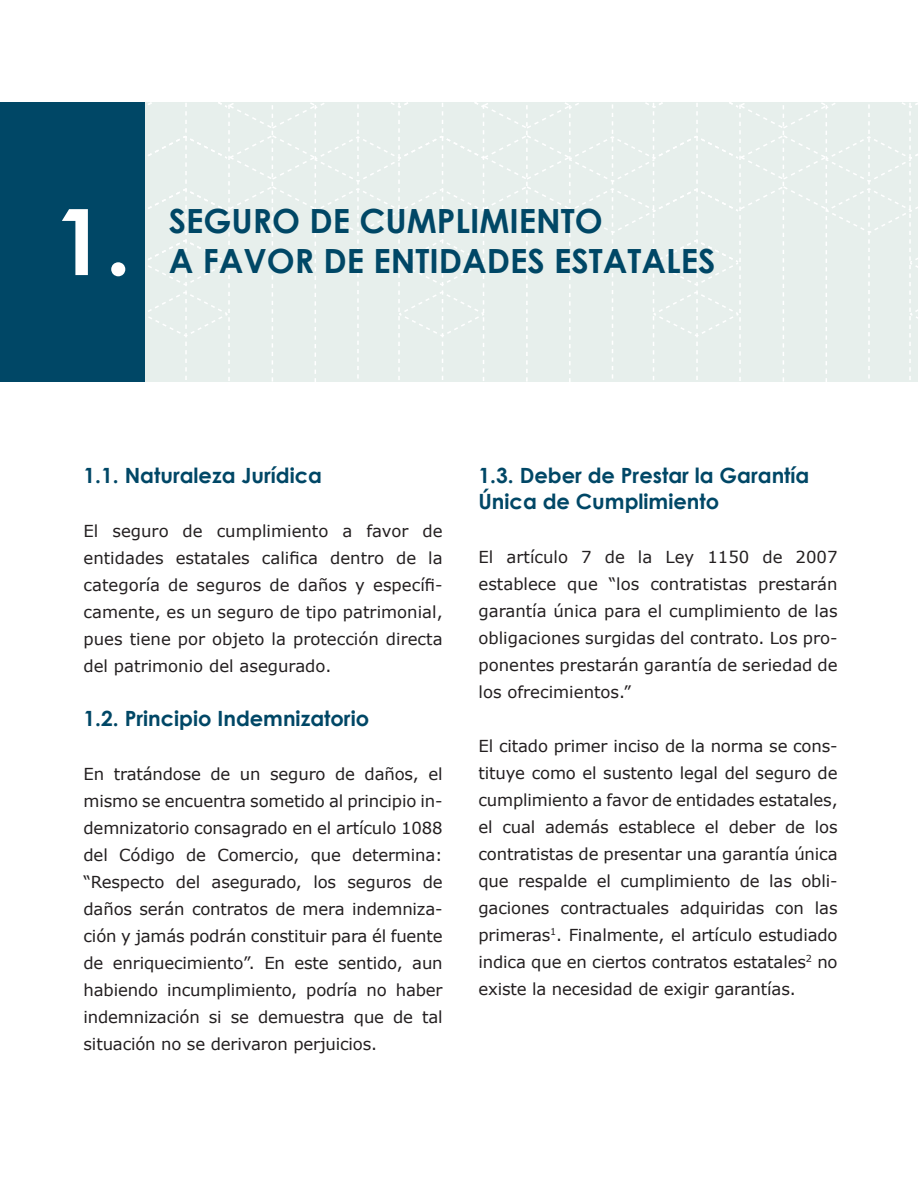
<style>
.page{position:relative;width:918px;height:1188px;background:#fff}
.page>*{position:absolute;margin:0;border:0;box-sizing:border-box;transform-origin:0 0}
.t1{font:700 91.8px "Century Gothic";color:#fff}
.t2{font:700 33.3px "Century Gothic";color:#004766}
.t3{font:700 21px/25.2px "Century Gothic";color:#004766}
.t4{font:16.5px/27px "Verdana";letter-spacing:-.01em;color:#231f20;text-align:justify}
</style>
<div class="page">
<div style="left:77px;top:102px;width:841px;height:280px;background:#e7efec"></div>
<div style="left:0;top:103px;width:144px;height:279px;background:#004766"></div>
<h1 class="t1" style="left:54px;top:172px;width:79px">1.</h1>
<h2 class="t2" style="left:169px;top:196px;width:436px">SEGURO DE CUMPLIMIENTO</h2>
<h2 class="t2" style="left:169px;top:236px;width:548px">A FAVOR DE ENTIDADES ESTATALES</h2>
<p class="t3" style="left:84px;top:462px;width:240px">1.1. Naturaleza Jurídica</p>
<p class="t4" style="left:84px;top:518px;width:361px">El seguro de cumplimiento a favor de entidades estatales califica dentro de la categoría de seguros de daños y específi&shy;camente, es un seguro de tipo patrimonial, pues tiene por objeto la protección directa del patrimonio del asegurado.</p>
<p class="t3" style="left:84px;top:705px;width:287px">1.2. Principio Indemnizatorio</p>
<p class="t4" style="left:84px;top:761px;width:361px">En tratándose de un seguro de daños, el mismo se encuentra sometido al principio in&shy;demnizatorio consagrado en el artículo 1088 del Código de Comercio, que determina: “Respecto del asegurado, los seguros de daños serán contratos de mera indemniza&shy;ción y jamás podrán constituir para él fuente de enriquecimiento”. En este sentido, aun habiendo incumplimiento, podría no haber indemnización si se demuestra que de tal situación no se derivaron perjuicios.</p>
<p class="t3" style="left:479px;top:462px;width:332px">1.3. Deber de Prestar la Garantía<br>Única de Cumplimiento</p>
<p class="t4" style="left:479px;top:543px;width:361px">El artículo 7 de la Ley 1150 de 2007 establece que “los contratistas prestarán garantía única para el cumplimiento de las obligaciones surgidas del contrato. Los pro&shy;ponentes prestarán garantía de seriedad de los ofrecimientos.”</p>
<p class="t4" style="left:479px;top:732px;width:361px">El citado primer inciso de la norma se cons&shy;tituye como el sustento legal del seguro de cumplimiento a favor de entidades estatales, el cual además establece el deber de los contratistas de presentar una garantía única que respalde el cumplimiento de las obli&shy;gaciones contractuales adquiridas con las primeras<sup>1</sup>. Finalmente, el artículo estudiado indica que en ciertos contratos estatales<sup>2</sup> no existe la necesidad de exigir garantías.</p>
</div>
